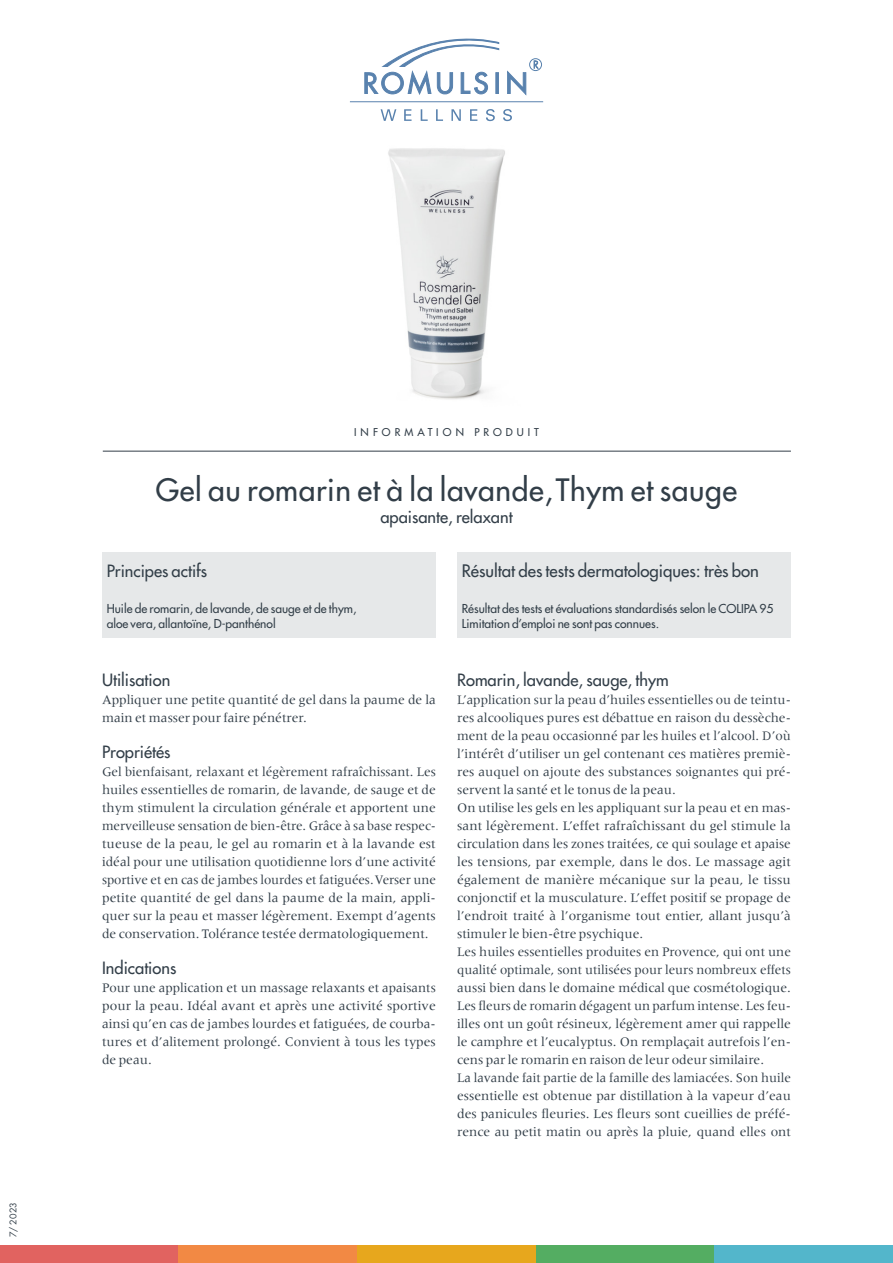
<style>
.page{position:relative;width:893px;height:1263px;background:#fff}
.page>*{position:absolute;margin:0;border:0;box-sizing:border-box;transform-origin:0 0}
.t1{font:500 30px "Futura Std";letter-spacing:.02em;color:#323e48}
.t2{font:500 16.8px "Futura Std";color:#323e48}
.t3{font:500 16.5px "Futura Std";color:#323e48}
.t4{font:13.5px/18px "Meridien";color:#323e48}
.t5{font:500 12px/15px "Futura Std";color:#323e48}
.t6{font:500 10.5px "Futura Std";letter-spacing:.39em;color:#323e48}
.t7{font:9px "Futura Std";color:#323e48}
.s1{font-size:17.25px}
</style>
<div class="page">
<div style="left:457px;top:553px;width:334px;height:85px;background:#e6e8e9"></div>
<div style="left:102px;top:553px;width:334px;height:85px;background:#e6e8e9"></div>
<hr style="left:103px;top:451px;width:688px;height:1px;background:#323e48">
<div style="left:0;top:1245px;width:179px;height:18px;background:#e16360"></div>
<div style="left:179px;top:1245px;width:178px;height:18px;background:#f28944"></div>
<div style="left:357px;top:1245px;width:179px;height:18px;background:#e7a71d"></div>
<div style="left:536px;top:1245px;width:178px;height:18px;background:#54ad62"></div>
<div style="left:714px;top:1245px;width:179px;height:18px;background:#53b6cb"></div>
<img style="left:388px;top:148px;width:117px;height:251px">
<svg style="left:507px;top:71px;width:19px;height:24px"></svg>
<svg style="left:365px;top:38px;width:134px;height:56px"></svg>
<div style="left:529px;top:58px;width:13px;height:13px;border:1px solid #5982ae;border-radius:50%"></div>
<svg style="left:533px;top:60px;width:6px;height:9px"></svg>
<svg style="left:381px;top:109px;width:131px;height:12px"></svg>
<hr style="left:350px;top:101px;width:193px;height:1px;background:#5982ae">
<p class="t7" style="left:7px;top:1237px;width:36px;rotate:-90deg">7/ 2023</p>
<p class="t6" style="left:354px;top:426px;width:186px">INFORMATION PRODUIT</p>
<h1 class="t1" style="left:156px;top:471px;width:583px">Gel au romarin et à la lavande, Thym et sauge</h1>
<p class="t3" style="left:380px;top:507px;width:134px">apaisante, relaxant</p>
<p class="t3" style="left:107px;top:561px;width:102px">Principes actifs</p>
<p class="t2" style="left:462px;top:561px;width:299px">Résultat des tests dermatologiques<span class="s1">: t</span>rès bon</p>
<p class="t5" style="left:107px;top:601px;width:251px">Huile de romarin, de lavande, de sauge et de thym, aloe vera, allantoïne, D-panthénol</p>
<p class="t5" style="left:462px;top:601px;width:313px">Résultat des tests et évaluations standardisés selon le COLIPA 95<br>Limitation d’emploi ne sont pas connues.</p>
<p class="t3" style="left:102px;top:669px;width:70px">Utilisation</p>
<p class="t4" style="left:102px;top:690px;width:335px">Appliquer une petite quantité de gel dans la paume de la main et masser pour faire pénétrer.</p>
<p class="t3" style="left:102px;top:741px;width:70px">Propriétés</p>
<p class="t4" style="left:102px;top:762px;width:335px">Gel bienfaisant, relaxant et légèrement rafraîchissant. Les huiles essentielles de romarin, de lavande, de sauge et de thym stimulent la circulation générale et apportent une merveilleuse sensation de bien-être. Grâce à sa base respec&shy;tueuse de la peau, le gel au romarin et à la lavande est idéal pour une utilisation quotidienne lors d’une activité sportive et en cas de jambes lourdes et fatiguées. Verser une petite quantité de gel dans la paume de la main, appli&shy;quer sur la peau et masser légèrement. Exempt d’agents de conservation. Tolérance testée dermatologiquement.</p>
<p class="t3" style="left:102px;top:957px;width:76px">Indications</p>
<p class="t4" style="left:102px;top:978px;width:335px">Pour une application et un massage relaxants et apaisants pour la peau. Idéal avant et après une activité sportive ainsi qu’en cas de jambes lourdes et fatiguées, de courba&shy;tures et d’alitement prolongé. Convient à tous les types de peau.</p>
<p class="t3" style="left:457px;top:669px;width:213px">Romarin, lavande, sauge, thym</p>
<p class="t4" style="left:457px;top:690px;width:335px">L’application sur la peau d’huiles essentielles ou de teintu&shy;res alcooliques pures est débattue en raison du dessèche&shy;ment de la peau occasionné par les huiles et l’alcool. D’où l’intérêt d’utiliser un gel contenant ces matières premiè&shy;res auquel on ajoute des substances soignantes qui pré&shy;servent la santé et le tonus de la peau.<br>On utilise les gels en les appliquant sur la peau et en mas&shy;sant légèrement. L’effet rafraîchissant du gel stimule la circulation dans les zones traitées, ce qui soulage et apaise les tensions, par exemple, dans le dos. Le massage agit également de manière mécanique sur la peau, le tissu conjonctif et la musculature. L’effet positif se propage de l’endroit traité à l’organisme tout entier, allant jusqu’à stimuler le bien-être psychique.<br>Les huiles essentielles produites en Provence, qui ont une qualité optimale, sont utilisées pour leurs nombreux effets aussi bien dans le domaine médical que cosmétologique.<br>Les fleurs de romarin dégagent un parfum intense. Les feu&shy;illes ont un goût résineux, légèrement amer qui rappelle le camphre et l’eucalyptus. On remplaçait autrefois l’en&shy;cens par le romarin en raison de leur odeur similaire.<br>La lavande fait partie de la famille des lamiacées. Son huile essentielle est obtenue par distillation à la vapeur d’eau des panicules fleuries. Les fleurs sont cueillies de préfé&shy;rence au petit matin ou après la pluie, quand elles ont</p>
</div>
